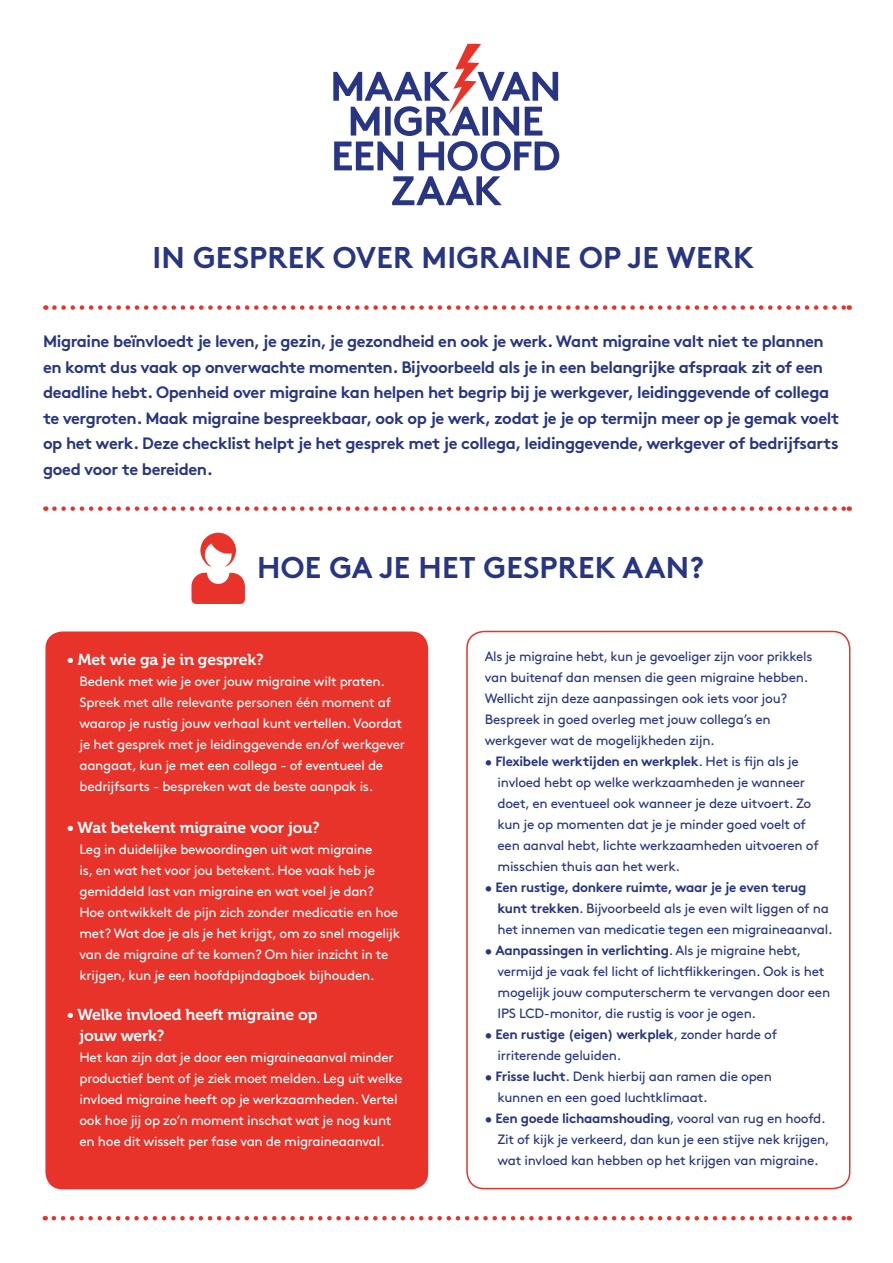
<style>
.page{position:relative;width:893px;height:1263px;background:#fff}
.page>*{position:absolute;margin:0;border:0;box-sizing:border-box;transform-origin:0 0}
.t1{font:700 30px "Brown";letter-spacing:.005em;color:#283583}
.t2{font:700 16.5px/25.5px "Brown";letter-spacing:-.025em;color:#283583}
.t3{font:15.75px/21px "Museo 700";letter-spacing:-.01em;color:#fff}
.t4{font:13.5px/21px "Brown";letter-spacing:-.02em;color:#283583}
.t5{font:13.5px/21px "Brown";letter-spacing:-.02em;color:#fff}
.s1{font-weight:700}
</style>
<div class="page">
<svg style="left:333px;top:44px;width:226px;height:161px"></svg>
<svg style="left:191px;top:572px;width:54px;height:32px"></svg>
<svg style="left:200px;top:533px;width:36px;height:33px"></svg>
<svg style="left:54px;top:1216px;width:796px;height:4px"></svg>
<svg style="left:54px;top:305px;width:796px;height:5px"></svg>
<svg style="left:54px;top:506px;width:796px;height:5px"></svg>
<div style="left:45px;top:631px;width:383px;height:558px;background:#e7332a;border-radius:17px"></div>
<div style="left:466px;top:631px;width:384px;height:558px;border:2px solid #e7332a;border-radius:17px"></div>
<h1 class="t1" style="left:153px;top:233px;width:603px">IN GESPREK OVER MIGRAINE OP JE WERK</h1>
<p class="t2" style="left:43px;top:327px;width:798px">Migraine beïnvloedt je leven, je gezin, je gezondheid en ook je werk. Want migraine valt niet te plannen en komt dus vaak op onverwachte momenten. Bijvoorbeeld als je in een belangrijke afspraak zit of een deadline hebt. Openheid over migraine kan helpen het begrip bij je werkgever, leidinggevende of collega te vergroten. Maak migraine bespreekbaar, ook op je werk, zodat je je op termijn meer op je gemak voelt op het werk. Deze checklist helpt je het gesprek met je collega, leidinggevende, werkgever of bedrijfsarts goed voor te bereiden.</p>
<h1 class="t1" style="left:257px;top:543px;width:448px">HOE GA JE HET GESPREK AAN?</h1>
<p class="t3" style="left:67px;top:649px;width:198px">• Met wie ga je in gesprek?</p>
<p class="t5" style="left:79px;top:669px;width:327px">Bedenk met wie je over jouw migraine wilt praten.<br>Spreek met alle relevante personen één moment af waarop je rustig jouw verhaal kunt vertellen. Voordat je het gesprek met je leidinggevende en/of werkgever aangaat, kun je met een collega - of eventueel de bedrijfsarts - bespreken wat de beste aanpak is.</p>
<p class="t3" style="left:67px;top:817px;width:255px">• Wat betekent migraine voor jou?</p>
<p class="t5" style="left:79px;top:837px;width:322px">Leg in duidelijke bewoordingen uit wat migraine<br>is, en wat het voor jou betekent. Hoe vaak heb je gemiddeld last van migraine en wat voel je dan?<br>Hoe ontwikkelt de pijn zich zonder medicatie en hoe met? Wat doe je als je het krijgt, om zo snel mogelijk van de migraine af te komen? Om hier inzicht in te krijgen, kun je een hoofdpijndagboek bijhouden.</p>
<p class="t3" style="left:79px;top:1004px;width:239px;text-indent:-13px">• Welke invloed heeft migraine op jouw werk?</p>
<p class="t5" style="left:79px;top:1046px;width:325px">Het kan zijn dat je door een migraineaanval minder productief bent of je ziek moet melden. Leg uit welke invloed migraine heeft op je werkzaamheden. Vertel ook hoe jij op zo’n moment inschat wat je nog kunt en hoe dit wisselt per fase van de migraineaanval.</p>
<p class="t4" style="left:485px;top:644px;width:329px">Als je migraine hebt, kun je gevoeliger zijn voor prikkels van buitenaf dan mensen die geen migraine hebben.<br>Wellicht zijn deze aanpassingen ook iets voor jou?<br>Bespreek in goed overleg met jouw collega’s en werkgever wat de mogelijkheden zijn.</p>
<p class="t4" style="left:497px;top:750px;width:323px;text-indent:-13px">• <span class="s1">Flexibele werktijden en werkplek</span>. Het is fijn als je invloed hebt op welke werkzaamheden je wanneer doet, en eventueel ook wanneer je deze uitvoert. Zo kun je op momenten dat je je minder goed voelt of een aanval hebt, lichte werkzaamheden uitvoeren of misschien thuis aan het werk.</p>
<p class="t4" style="left:497px;top:876px;width:337px;text-indent:-13px">• <span class="s1">Een rustige, donkere ruimte, waar je je even terug kunt trekken</span>. Bijvoorbeeld als je even wilt liggen of na het innemen van medicatie tegen een migraineaanval.</p>
<p class="t4" style="left:497px;top:939px;width:334px;text-indent:-13px">• <span class="s1">Aanpassingen in verlichting</span>. Als je migraine hebt, vermijd je vaak fel licht of lichtflikkeringen. Ook is het mogelijk jouw computerscherm te vervangen door een IPS LCD-monitor, die rustig is voor je ogen.</p>
<p class="t4" style="left:497px;top:1023px;width:281px;text-indent:-13px">• <span class="s1">Een rustige (eigen) werkplek</span>, zonder harde of irriterende geluiden.</p>
<p class="t4" style="left:497px;top:1065px;width:276px;text-indent:-13px">• <span class="s1">Frisse lucht</span>. Denk hierbij aan ramen die open kunnen en een goed luchtklimaat.</p>
<p class="t4" style="left:497px;top:1107px;width:334px;text-indent:-13px">• <span class="s1">Een goede lichaamshouding</span>, vooral van rug en hoofd.<br>Zit of kijk je verkeerd, dan kun je een stijve nek krijgen, wat invloed kan hebben op het krijgen van migraine.</p>
</div>
